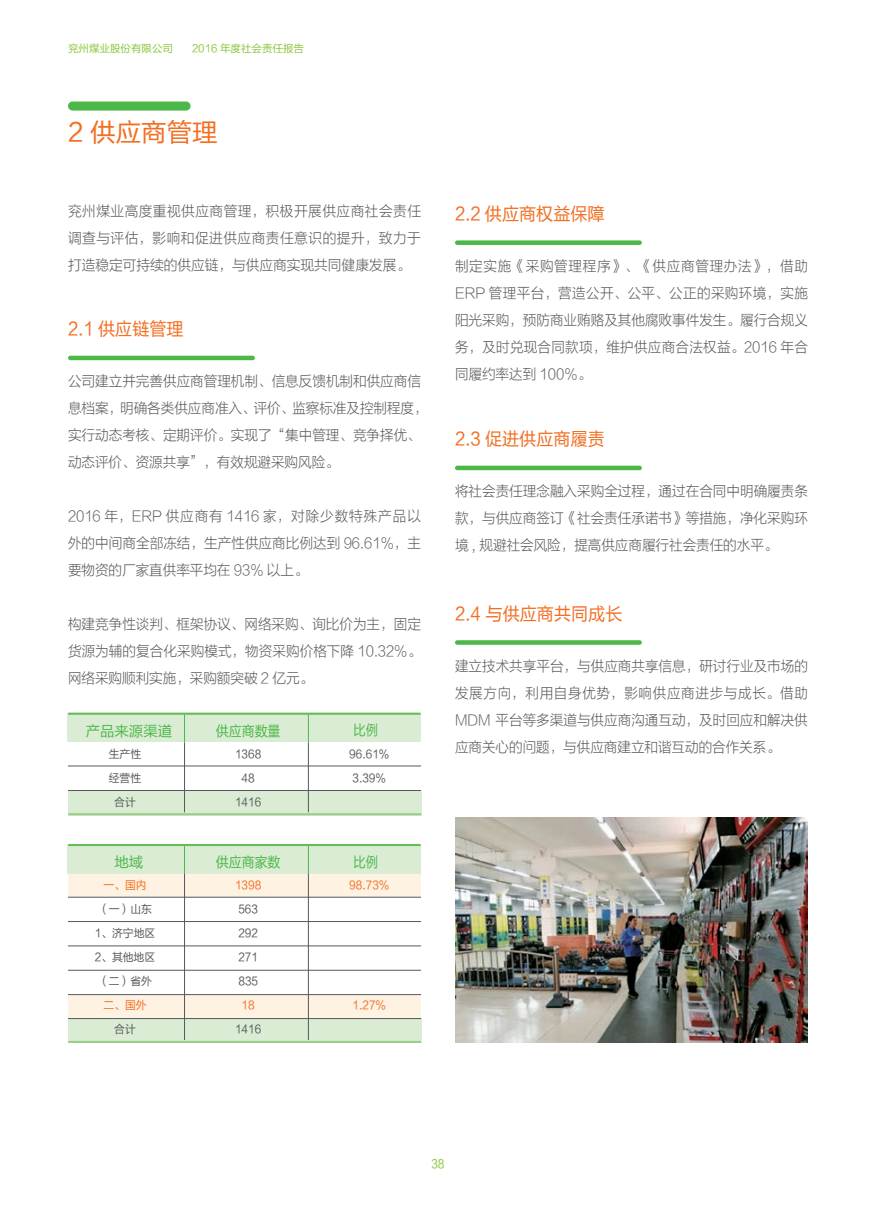
<style>
.page{position:relative;width:893px;height:1212px;background:#fff}
.page>*{position:absolute;margin:0;border:0;box-sizing:border-box;transform-origin:0 0}
.t1{font:25.5px "FZLTHK GBK1 0";color:#f36e21}
.t2{font:18px "FZLTHK GBK1 0";color:#f36e21;scale:.95 1}
.t3{font:14.4px "FZLTHK GBK1 0";color:#4cb848;scale:.9 1}
.t4{font:14.4px "FZLTHK GBK1 0";color:#4cb848}
.t5{font:14.4px "FZLTHK GBK1 0";color:#4cb848;scale:.85 1}
.t6{font:14.25px/27px "FZLTXHK GBK1 0";letter-spacing:.005em;color:#57585a;text-align:justify;scale:.95 1}
.t7{font:14.25px/27px "FZLTXHK GBK1 0";letter-spacing:.005em;color:#57585a;text-align:justify;scale:.96 1}
.t8{font:12px "FZLTHJW GB1 0";color:#8bc63e;scale:.9 1}
.t9{font:11.4px/24px "FZLTHK GBK1 0";color:#57585a;text-align:center;scale:.95 1}
.t10{font:11.4px "FZLTHK GBK1 0";color:#f36e21;scale:.95 1}
.t11{font:10.5px "FZLTHK GBK1 0";color:#8bc63e}
</style>
<div class="page">
<div style="left:68px;top:994px;width:353px;height:29px;background:#fef2e3"></div>
<div style="left:68px;top:869px;width:353px;height:28px;background:#fef2e3"></div>
<div style="left:68px;top:791px;width:353px;height:24px;background:#daecd4"></div>
<div style="left:68px;top:1018px;width:353px;height:25px;background:#daecd4"></div>
<svg style="left:68px;top:813px;width:353px;height:2px"></svg>
<svg style="left:68px;top:1041px;width:353px;height:2px"></svg>
<svg style="left:68px;top:101px;width:123px;height:10px"></svg>
<svg style="left:68px;top:356px;width:187px;height:4px"></svg>
<svg style="left:455px;top:240px;width:187px;height:5px"></svg>
<svg style="left:455px;top:466px;width:187px;height:4px"></svg>
<svg style="left:455px;top:640px;width:187px;height:5px"></svg>
<hr style="left:184px;top:742px;width:1px;height:70px;background:#57585a">
<hr style="left:184px;top:874px;width:1px;height:166px;background:#57585a">
<hr style="left:68px;top:765px;width:353px;height:1px;background:#57585a">
<hr style="left:68px;top:790px;width:353px;height:1px;background:#57585a">
<hr style="left:68px;top:897px;width:353px;height:1px;background:#57585a">
<hr style="left:68px;top:921px;width:353px;height:1px;background:#57585a">
<hr style="left:68px;top:945px;width:353px;height:1px;background:#57585a">
<hr style="left:68px;top:970px;width:353px;height:1px;background:#57585a">
<hr style="left:68px;top:994px;width:353px;height:1px;background:#57585a">
<hr style="left:68px;top:1018px;width:353px;height:1px;background:#57585a">
<svg style="left:68px;top:713px;width:353px;height:29px;background:#d2e8cb"></svg>
<svg style="left:68px;top:844px;width:353px;height:30px;background:#d1e8ca"></svg>
<hr style="left:308px;top:742px;width:1px;height:70px;background:#57585a">
<hr style="left:308px;top:874px;width:1px;height:166px;background:#57585a">
<img style="left:455px;top:818px;width:353px;height:225px">
<p class="t11" style="left:68px;top:42px;width:106px">兖州煤业股份有限公司</p>
<p class="t11" style="left:192px;top:42px;width:113px">2016 年度社会责任报告</p>
<h1 class="t1" style="left:68px;top:118px;width:151px">2 供应商管理</h1>
<p class="t7" style="left:68px;top:198px;width:369px">兖州煤业高度重视供应商管理，积极开展供应商社会责任调查与评估，影响和促进供应商责任意识的提升，致力于打造稳定可持续的供应链，与供应商实现共同健康发展。</p>
<p class="t2" style="left:68px;top:319px;width:123px">2.1 供应链管理</p>
<p class="t6" style="left:68px;top:368px;width:380px;text-align:left">公司建立并完善供应商管理机制、信息反馈机制和供应商信息档案，明确各类供应商准入、评价、监察标准及控制程度，实行动态考核、定期评价。实现了“集中管理、竞争择优、动态评价、资源共享”，有效规避采购风险。</p>
<p class="t6" style="left:68px;top:503px;width:373px">2016 年，ERP 供应商有 1416 家，对除少数特殊产品以外的中间商全部冻结，生产性供应商比例达到 96.61%，主要物资的厂家直供率平均在 93% 以上。</p>
<p class="t6" style="left:68px;top:611px;width:373px">构建竞争性谈判、框架协议、网络采购、询比价为主，固定货源为辅的复合化采购模式，物资采购价格下降 10.32%。网络采购顺利实施，采购额突破 2 亿元。</p>
<p class="t4" style="left:86px;top:723px;width:88px">产品来源渠道</p>
<p class="t3" style="left:216px;top:723px;width:73px">供应商数量</p>
<p class="t5" style="left:353px;top:722px;width:30px">比例</p>
<p class="t9" style="left:109px;top:742px;width:36px">生产性经营性合计</p>
<p class="t9" style="left:235px;top:742px;width:29px">1368<br>48<br>1416</p>
<p class="t9" style="left:349px;top:742px;width:44px;text-align:left">96.61%<br>3.39%</p>
<p class="t4" style="left:115px;top:854px;width:30px">地域</p>
<p class="t3" style="left:216px;top:854px;width:73px">供应商家数</p>
<p class="t5" style="left:353px;top:854px;width:30px">比例</p>
<p class="t10" style="left:103px;top:879px;width:47px">一、国内</p>
<p class="t9" style="left:95px;top:897px;width:65px;text-align:left">（一）山东<br>1、济宁地区<br>2、其他地区（二）省外</p>
<p class="t10" style="left:103px;top:999px;width:47px">二、国外</p>
<p class="t9" style="left:114px;top:1017px;width:24px">合计</p>
<p class="t10" style="left:235px;top:879px;width:29px">1398</p>
<p class="t9" style="left:238px;top:897px;width:22px;text-align:justify">563<br>292<br>271<br>835</p>
<p class="t10" style="left:242px;top:999px;width:15px">18</p>
<p class="t9" style="left:235px;top:1017px;width:29px">1416</p>
<p class="t10" style="left:349px;top:879px;width:44px">98.73%</p>
<p class="t10" style="left:353px;top:999px;width:37px">1.27%</p>
<p class="t2" style="left:455px;top:204px;width:159px">2.2 供应商权益保障</p>
<p class="t6" style="left:455px;top:253px;width:373px">制定实施《采购管理程序》、《供应商管理办法》，借助ERP 管理平台，营造公开、公平、公正的采购环境，实施阳光采购，预防商业贿赂及其他腐败事件发生。履行合规义务，及时兑现合同款项，维护供应商合法权益。2016 年合同履约率达到 100%。</p>
<p class="t2" style="left:455px;top:429px;width:159px">2.3 促进供应商履责</p>
<p class="t6" style="left:455px;top:478px;width:373px">将社会责任理念融入采购全过程，通过在合同中明确履责条款，与供应商签订《社会责任承诺书》等措施，净化采购环境 , 规避社会风险，提高供应商履行社会责任的水平。</p>
<p class="t2" style="left:455px;top:604px;width:178px">2.4 与供应商共同成长</p>
<p class="t6" style="left:455px;top:653px;width:373px">建立技术共享平台，与供应商共享信息，研讨行业及市场的发展方向，利用自身优势，影响供应商进步与成长。借助MDM 平台等多渠道与供应商沟通互动，及时回应和解决供应商关心的问题，与供应商建立和谐互动的合作关系。</p>
<p class="t8" style="left:431px;top:1157px;width:16px">38</p>
</div>
